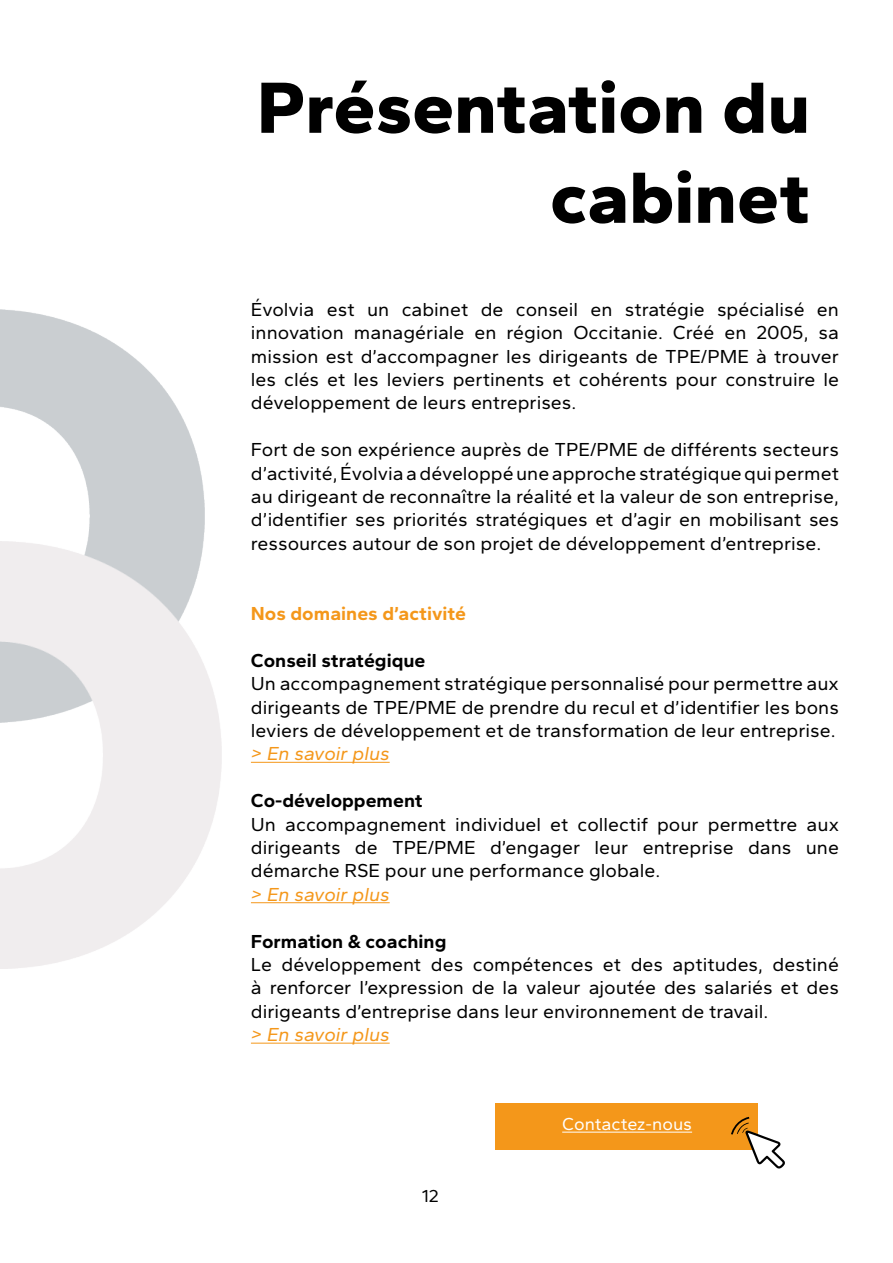
<style>
.page{position:relative;width:893px;height:1263px;background:#fff}
.page>*{position:absolute;margin:0;border:0;box-sizing:border-box;transform-origin:0 0}
.t1{font:800 75px/90px "Celebes";color:#000;text-align:right}
.t2{font:19.5px/23.4px "Celebes";color:#000;text-align:justify}
.t3{font:700 19.5px "Celebes";color:#000}
.t4{font:italic 19.5px "Celebes";color:#f4971a}
.t5{font:700 19.5px "Celebes";color:#f4971a}
.t6{font:18px "Celebes";color:#fff}
.t7{font:18px "Celebes";color:#000}
</style>
<div class="page">
<img style="left:0;top:309px;width:204px;height:232px">
<hr style="left:251px;top:762px;width:139px;height:1px;background:#f4971a">
<hr style="left:251px;top:902px;width:139px;height:1px;background:#f4971a">
<hr style="left:251px;top:1043px;width:139px;height:1px;background:#f4971a">
<div style="left:495px;top:1103px;width:263px;height:47px;background:#f4971a"></div>
<hr style="left:562px;top:1132px;width:130px;height:1px;background:#fff">
<svg style="left:731px;top:1117px;width:54px;height:52px"></svg>
<h1 class="t1" style="left:257px;top:63px;width:555px">Présentation du cabinet</h1>
<p class="t2" style="left:251px;top:297px;width:590px">Évolvia est un cabinet de conseil en stratégie spécialisé en innovation managériale en région Occitanie. Créé en 2005, sa mission est d’accompagner les dirigeants de TPE/PME à trouver les clés et les leviers pertinents et cohérents pour construire le développement de leurs entreprises.</p>
<p class="t2" style="left:251px;top:438px;width:590px">Fort de son expérience auprès de TPE/PME de différents secteurs d’activité, Évolvia a développé une approche stratégique qui permet au dirigeant de reconnaître la réalité et la valeur de son entreprise, d’identifier ses priorités stratégiques et d’agir en mobilisant ses ressources autour de son projet de développement d’entreprise.</p>
<p class="t5" style="left:251px;top:602px;width:217px">Nos domaines d’activité</p>
<p class="t3" style="left:251px;top:649px;width:176px">Conseil stratégique</p>
<p class="t2" style="left:251px;top:672px;width:590px">Un accompagnement stratégique personnalisé pour permettre aux dirigeants de TPE/PME de prendre du recul et d’identifier les bons leviers de développement et de transformation de leur entreprise.</p>
<p class="t4" style="left:251px;top:742px;width:140px">&gt; En savoir plus</p>
<p class="t3" style="left:251px;top:789px;width:173px">Co-développement</p>
<p class="t2" style="left:251px;top:812px;width:590px">Un accompagnement individuel et collectif pour permettre aux dirigeants de TPE/PME d’engager leur entreprise dans une démarche RSE pour une performance globale.</p>
<p class="t4" style="left:251px;top:883px;width:140px">&gt; En savoir plus</p>
<p class="t3" style="left:251px;top:930px;width:197px">Formation &amp; coaching</p>
<p class="t2" style="left:251px;top:953px;width:590px">Le développement des compétences et des aptitudes, destiné à renforcer l’expression de la valeur ajoutée des salariés et des dirigeants d’entreprise dans leur environnement de travail.</p>
<p class="t4" style="left:251px;top:1023px;width:140px">&gt; En savoir plus</p>
<p class="t7" style="left:422px;top:1185px;width:18px">12</p>
<p class="t6" style="left:562px;top:1114px;width:131px">Contactez-nous</p>
</div>
